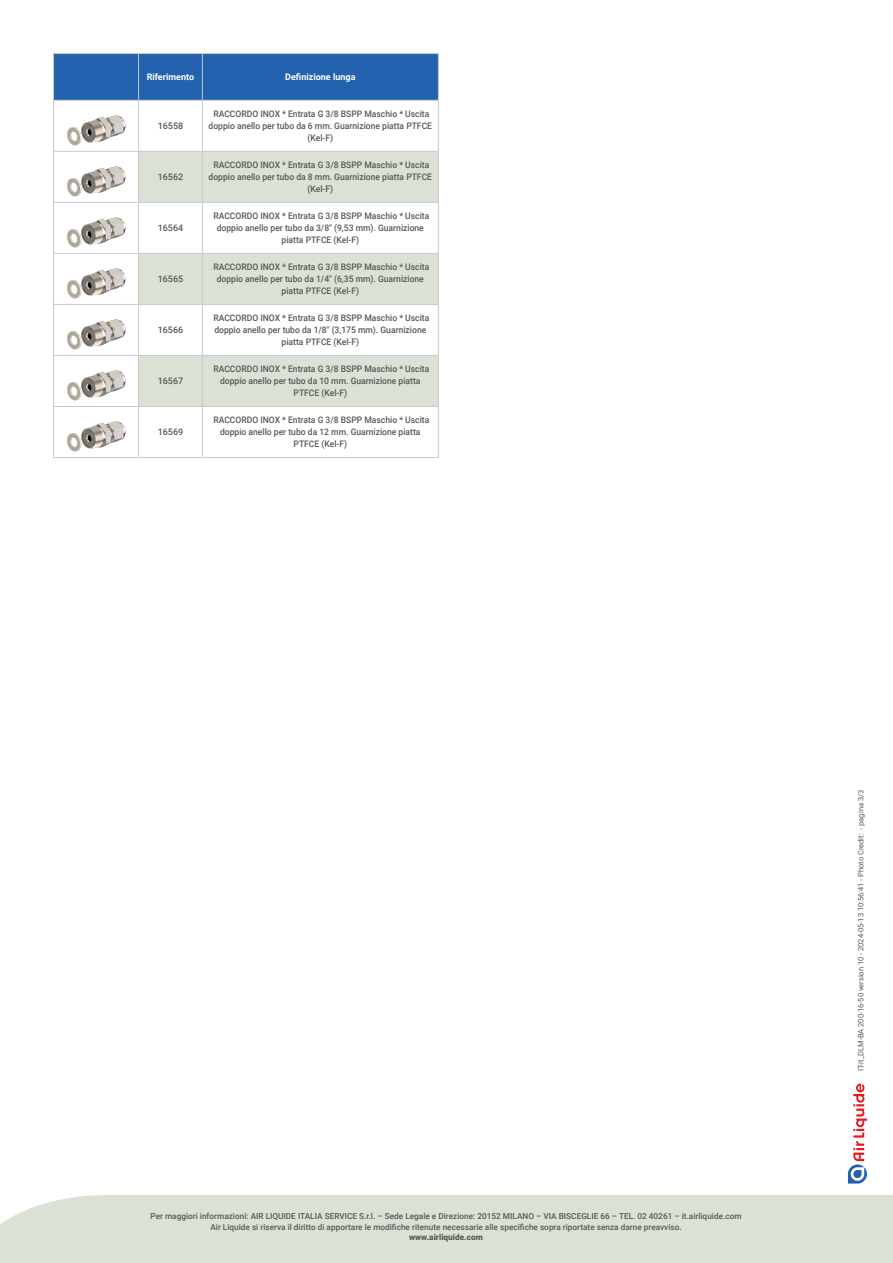
<style>
.page{position:relative;width:893px;height:1263px;background:#fff}
.page>*{position:absolute;margin:0;border:0;box-sizing:border-box;transform-origin:0 0}
.Tableau_option_texte_intérieur_centré_et{font:500 9px/12px "Roboto";color:#57585a;text-align:center;scale:.95 1}
.Tableau_texte_intérieur_centré{font:500 9px "Roboto";color:#57585a}
.Tableau_entete_blanc{font:700 9px "Roboto";color:#fff}
.t1{font:500 8.25px/10.5px "Roboto";color:#57585a;text-align:center}
.t2{font:900 8.25px "Roboto";color:#57585a}
.t3{font:7.5px "Roboto";color:#57585a}
</style>
<div class="page">
<div style="left:0;top:1195px;width:893px;height:68px;background:#dbe1d4"></div>
<svg style="left:848px;top:1083px;width:19px;height:100px"></svg>
<div style="left:54px;top:54px;width:384px;height:97px;background:#2362af"></div>
<svg style="left:139px;top:101px;width:299px;height:50px"></svg>
<svg style="left:139px;top:152px;width:299px;height:254px;fill:#dbe1d4"></svg>
<hr style="left:138px;top:101px;width:1px;height:50px;background:#c9cacc">
<hr style="left:202px;top:101px;width:1px;height:50px;background:#c9cacc">
<hr style="left:438px;top:101px;width:1px;height:50px;background:#c9cacc">
<hr style="left:139px;top:151px;width:63px;height:1px;background:#c9cacc">
<hr style="left:138px;top:152px;width:1px;height:50px;background:#c9cacc">
<hr style="left:202px;top:151px;width:237px;height:1px;background:#c9cacc">
<hr style="left:202px;top:152px;width:1px;height:50px;background:#c9cacc">
<hr style="left:438px;top:152px;width:1px;height:50px;background:#c9cacc">
<hr style="left:139px;top:202px;width:63px;height:1px;background:#c9cacc">
<hr style="left:138px;top:203px;width:1px;height:50px;background:#c9cacc">
<hr style="left:202px;top:202px;width:237px;height:1px;background:#c9cacc">
<hr style="left:202px;top:203px;width:1px;height:50px;background:#c9cacc">
<hr style="left:438px;top:203px;width:1px;height:50px;background:#c9cacc">
<hr style="left:139px;top:253px;width:63px;height:1px;background:#c9cacc">
<hr style="left:138px;top:254px;width:1px;height:50px;background:#c9cacc">
<hr style="left:202px;top:253px;width:237px;height:1px;background:#c9cacc">
<hr style="left:202px;top:254px;width:1px;height:50px;background:#c9cacc">
<hr style="left:438px;top:254px;width:1px;height:50px;background:#c9cacc">
<hr style="left:139px;top:304px;width:63px;height:1px;background:#c9cacc">
<hr style="left:138px;top:305px;width:1px;height:50px;background:#c9cacc">
<hr style="left:202px;top:304px;width:237px;height:1px;background:#c9cacc">
<hr style="left:202px;top:305px;width:1px;height:50px;background:#c9cacc">
<hr style="left:438px;top:305px;width:1px;height:50px;background:#c9cacc">
<hr style="left:139px;top:355px;width:63px;height:1px;background:#c9cacc">
<hr style="left:138px;top:356px;width:1px;height:50px;background:#c9cacc">
<hr style="left:202px;top:355px;width:237px;height:1px;background:#c9cacc">
<hr style="left:202px;top:356px;width:1px;height:50px;background:#c9cacc">
<hr style="left:438px;top:356px;width:1px;height:50px;background:#c9cacc">
<hr style="left:139px;top:406px;width:63px;height:1px;background:#c9cacc">
<hr style="left:138px;top:407px;width:1px;height:50px;background:#c9cacc">
<hr style="left:202px;top:406px;width:237px;height:1px;background:#c9cacc">
<hr style="left:202px;top:407px;width:1px;height:50px;background:#c9cacc">
<hr style="left:438px;top:407px;width:1px;height:50px;background:#c9cacc">
<hr style="left:139px;top:457px;width:63px;height:1px;background:#c9cacc">
<hr style="left:202px;top:457px;width:237px;height:1px;background:#c9cacc">
<hr style="left:53px;top:101px;width:1px;height:50px;background:#c9cacc">
<hr style="left:53px;top:151px;width:86px;height:1px;background:#c9cacc">
<hr style="left:53px;top:152px;width:1px;height:50px;background:#c9cacc">
<hr style="left:53px;top:202px;width:86px;height:1px;background:#c9cacc">
<hr style="left:53px;top:203px;width:1px;height:50px;background:#c9cacc">
<hr style="left:53px;top:253px;width:86px;height:1px;background:#c9cacc">
<hr style="left:53px;top:254px;width:1px;height:50px;background:#c9cacc">
<hr style="left:53px;top:304px;width:86px;height:1px;background:#c9cacc">
<hr style="left:53px;top:305px;width:1px;height:50px;background:#c9cacc">
<hr style="left:53px;top:355px;width:86px;height:1px;background:#c9cacc">
<hr style="left:53px;top:356px;width:1px;height:50px;background:#c9cacc">
<hr style="left:53px;top:406px;width:86px;height:1px;background:#c9cacc">
<hr style="left:53px;top:407px;width:1px;height:50px;background:#c9cacc">
<hr style="left:53px;top:457px;width:86px;height:1px;background:#c9cacc">
<hr style="left:53px;top:53px;width:86px;height:1px;background:#c9cacc">
<hr style="left:53px;top:54px;width:1px;height:46px;background:#c9cacc">
<hr style="left:139px;top:53px;width:63px;height:1px;background:#c9cacc">
<hr style="left:138px;top:54px;width:1px;height:46px;background:#c9cacc">
<hr style="left:202px;top:53px;width:237px;height:1px;background:#c9cacc">
<hr style="left:202px;top:54px;width:1px;height:46px;background:#c9cacc">
<hr style="left:438px;top:54px;width:1px;height:46px;background:#c9cacc">
<hr style="left:53px;top:100px;width:86px;height:1px;background:#c9cacc">
<hr style="left:139px;top:100px;width:63px;height:1px;background:#c9cacc">
<hr style="left:202px;top:100px;width:237px;height:1px;background:#c9cacc">
<img style="left:56px;top:101px;width:80px;height:351px">
<p class="Tableau_entete_blanc" style="left:147px;top:71px;width:49px">Riferimento</p>
<p class="Tableau_entete_blanc" style="left:285px;top:71px;width:72px">Definizione lunga</p>
<p class="Tableau_texte_intérieur_centré" style="left:158px;top:120px;width:27px">16558</p>
<p class="Tableau_texte_intérieur_centré" style="left:158px;top:171px;width:27px">16562</p>
<p class="Tableau_texte_intérieur_centré" style="left:158px;top:222px;width:27px">16564</p>
<p class="Tableau_texte_intérieur_centré" style="left:158px;top:273px;width:27px">16565</p>
<p class="Tableau_texte_intérieur_centré" style="left:158px;top:324px;width:27px">16566</p>
<p class="Tableau_texte_intérieur_centré" style="left:158px;top:375px;width:27px">16567</p>
<p class="Tableau_texte_intérieur_centré" style="left:158px;top:426px;width:27px">16569</p>
<p class="Tableau_option_texte_intérieur_centré_et" style="left:209px;top:108px;width:237px">RACCORDO INOX * Entrata G 3/8 BSPP Maschio * Uscita doppio anello per tubo da 6 mm. Guarnizione piatta PTFCE (Kel-F)</p>
<p class="Tableau_option_texte_intérieur_centré_et" style="left:209px;top:159px;width:237px">RACCORDO INOX * Entrata G 3/8 BSPP Maschio * Uscita doppio anello per tubo da 8 mm. Guarnizione piatta PTFCE (Kel-F)</p>
<p class="Tableau_option_texte_intérieur_centré_et" style="left:213px;top:210px;width:229px">RACCORDO INOX * Entrata G 3/8 BSPP Maschio * Uscita doppio anello per tubo da 3/8" (9,53 mm). Guarnizione piatta PTFCE (Kel-F)</p>
<p class="Tableau_option_texte_intérieur_centré_et" style="left:213px;top:261px;width:229px">RACCORDO INOX * Entrata G 3/8 BSPP Maschio * Uscita doppio anello per tubo da 1/4" (6,35 mm). Guarnizione piatta PTFCE (Kel-F)</p>
<p class="Tableau_option_texte_intérieur_centré_et" style="left:213px;top:312px;width:229px">RACCORDO INOX * Entrata G 3/8 BSPP Maschio * Uscita doppio anello per tubo da 1/8" (3,175 mm). Guarnizione piatta PTFCE (Kel-F)</p>
<p class="Tableau_option_texte_intérieur_centré_et" style="left:213px;top:363px;width:229px">RACCORDO INOX * Entrata G 3/8 BSPP Maschio * Uscita doppio anello per tubo da 10 mm. Guarnizione piatta<br>PTFCE (Kel-F)</p>
<p class="Tableau_option_texte_intérieur_centré_et" style="left:213px;top:414px;width:229px">RACCORDO INOX * Entrata G 3/8 BSPP Maschio * Uscita doppio anello per tubo da 12 mm. Guarnizione piatta<br>PTFCE (Kel-F)</p>
<p class="t1" style="left:150px;top:1211px;width:593px">Per maggiori informazioni: AIR LIQUIDE ITALIA SERVICE S.r.l. – Sede Legale e Direzione: 20152 MILANO – VIA BISCEGLIE 66 – TEL. 02 40261 – it.airliquide.com<br>Air Liquide si riserva il diritto di apportare le modifiche ritenute necessarie alle specifiche sopra riportate senza darne preavviso.</p>
<p class="t2" style="left:409px;top:1231px;width:75px">www.airliquide.com</p>
<p class="t3" style="left:856px;top:1071px;width:283px;rotate:-90deg">IT-it_DLM-BA 200-16-50 version 10 - 2024-05-13 10:56:41 - Photo Credit: - pagina 3/3</p>
</div>
